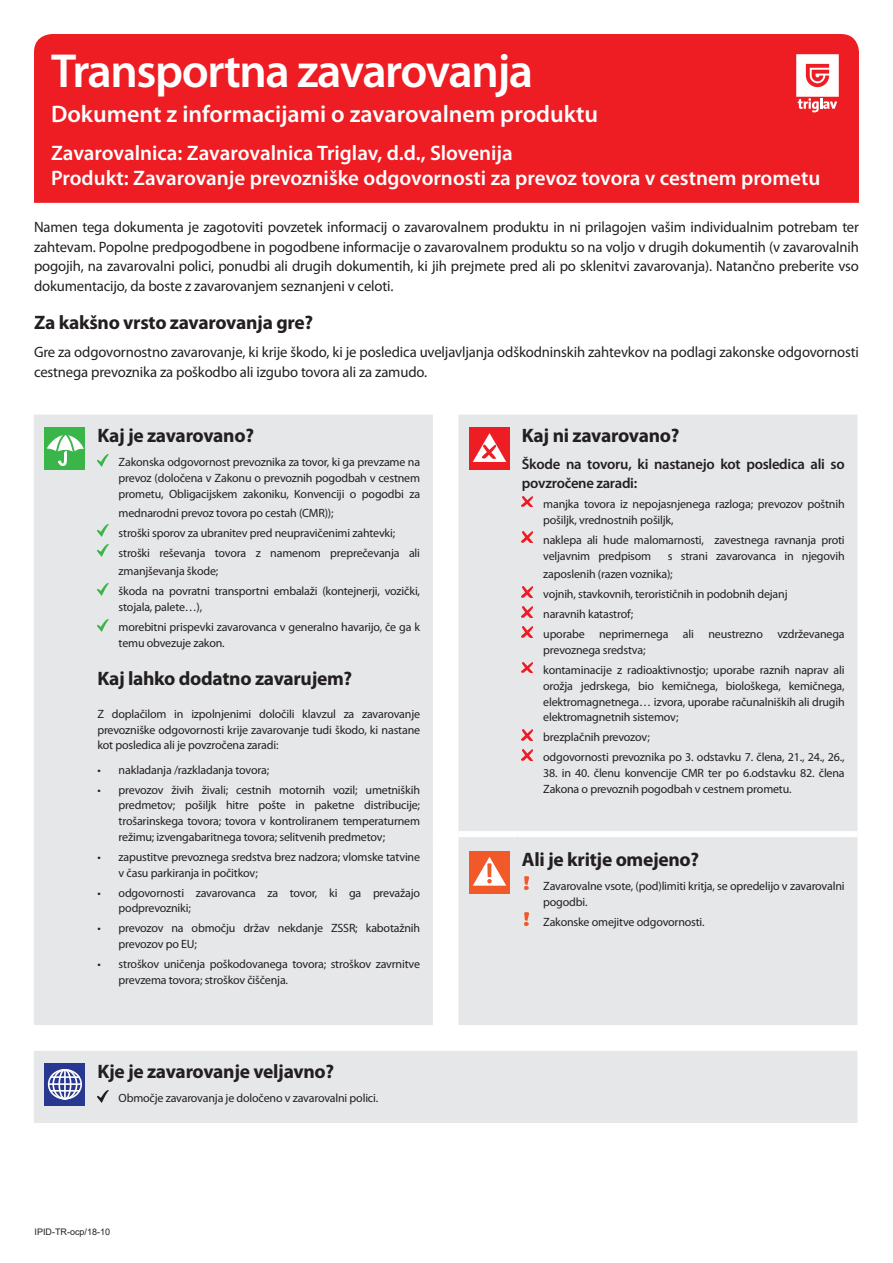
<style>
.page{position:relative;width:893px;height:1263px;background:#fff}
.page>*{position:absolute;margin:0;border:0;box-sizing:border-box;transform-origin:0 0}
.Form_title{font:600 48px "Myriad Pro";letter-spacing:-.03em;color:#fff}
.Form_sub_title{font:600 24px "Myriad Pro";color:#fff}
.Company_Product_head{font:600 21px "Myriad Pro";color:#fff}
.Cover_subhead{font:700 19.5px "Myriad Pro";letter-spacing:-.015em;color:#231f20}
.Form_intro{font:15px/19.5px "Myriad Pro";letter-spacing:-.01em;color:#231f20;text-align:justify}
.Covered_bullets{font:600 14.7px/18.8px "Myriad Pro";letter-spacing:-.02em;color:#231f20}
.Covered_bullets-2{font:12px/15.8px "Myriad Pro";letter-spacing:-.015em;color:#231f20}
.Cover_subhead-2{font:12px/15.8px "Myriad Pro";letter-spacing:-.015em;color:#231f20;text-align:justify}
.t1{font:9px "Arial";color:#231f20}
</style>
<div class="page">
<div style="left:34px;top:415px;width:823px;height:708px;background:#e6e7e9"></div>
<svg style="left:34px;top:1025px;width:823px;height:26px"></svg>
<div style="left:458px;top:831px;width:60px;height:6px;background:#fff"></div>
<div style="left:518px;top:831px;width:339px;height:6px;background:#fff"></div>
<div style="left:433px;top:835px;width:25px;height:6px;background:#fff"></div>
<div style="left:44px;top:427px;width:41px;height:43px;background:#3ab54a"></div>
<svg style="left:47px;top:431px;width:37px;height:35px"></svg>
<svg style="left:97px;top:454px;width:11px;height:12px"></svg>
<svg style="left:97px;top:525px;width:11px;height:11px"></svg>
<svg style="left:97px;top:545px;width:11px;height:11px"></svg>
<svg style="left:97px;top:583px;width:11px;height:12px"></svg>
<svg style="left:97px;top:619px;width:11px;height:12px"></svg>
<div style="left:469px;top:427px;width:41px;height:43px;background:#ee1d23"></div>
<svg style="left:473px;top:433px;width:33px;height:29px"></svg>
<svg style="left:522px;top:496px;width:11px;height:11px"></svg>
<svg style="left:522px;top:532px;width:11px;height:11px"></svg>
<svg style="left:522px;top:586px;width:11px;height:11px"></svg>
<svg style="left:522px;top:606px;width:11px;height:11px"></svg>
<svg style="left:522px;top:626px;width:11px;height:11px"></svg>
<svg style="left:522px;top:662px;width:11px;height:11px"></svg>
<svg style="left:522px;top:729px;width:11px;height:11px"></svg>
<svg style="left:522px;top:749px;width:11px;height:11px"></svg>
<div style="left:469px;top:851px;width:41px;height:43px;background:#f15929"></div>
<svg style="left:473px;top:857px;width:33px;height:29px"></svg>
<svg style="left:525px;top:877px;width:3px;height:13px"></svg>
<img style="left:525px;top:912px;width:3px;height:14px">
<svg style="left:44px;top:1063px;width:41px;height:43px"></svg>
<div style="left:48px;top:1069px;width:34px;height:30px;border:2px solid #fff;border-radius:50%"></div>
<div style="left:52px;top:1069px;width:25px;height:30px;border:2px solid #fff;border-radius:50%"></div>
<div style="left:58px;top:1069px;width:13px;height:30px;border:2px solid #fff;border-radius:50%"></div>
<hr style="left:64px;top:1070px;width:2px;height:29px;background:#fff">
<hr style="left:51px;top:1076px;width:29px;height:2px;background:#fff">
<hr style="left:51px;top:1090px;width:29px;height:2px;background:#fff">
<hr style="left:49px;top:1083px;width:32px;height:2px;background:#fff">
<svg style="left:97px;top:1090px;width:11px;height:12px"></svg>
<div style="left:34px;top:34px;width:825px;height:169px;background:#ee1d23"></div>
<svg style="left:796px;top:54px;width:43px;height:58px"></svg>
<p class="Form_title" style="left:51px;top:40px;width:484px">Transportna zavarovanja</p>
<p class="Form_sub_title" style="left:51px;top:99px;width:549px">Dokument z informacijami o zavarovalnem produktu</p>
<p class="Company_Product_head" style="left:51px;top:140px;width:463px">Zavarovalnica: Zavarovalnica Triglav, d.d., Slovenija</p>
<p class="Company_Product_head" style="left:51px;top:165px;width:771px">Produkt: Zavarovanje prevozniške odgovornosti za prevoz tovora v cestnem prometu</p>
<p class="Form_intro" style="left:34px;top:217px;width:826px">Namen tega dokumenta je zagotoviti povzetek informacij o zavarovalnem produktu in ni prilagojen vašim individualnim potrebam ter zahtevam. Popolne predpogodbene in pogodbene informacije o zavarovalnem produktu so na voljo v drugih dokumentih (v zavarovalnih pogojih, na zavarovalni polici, ponudbi ali drugih dokumentih, ki jih prejmete pred ali po sklenitvi zavarovanja). Natančno preberite vso dokumentacijo, da boste z zavarovanjem seznanjeni v celoti.</p>
<p class="Cover_subhead" style="left:34px;top:310px;width:281px">Za kakšno vrsto zavarovanja gre?</p>
<p class="Form_intro" style="left:34px;top:342px;width:826px">Gre za odgovornostno zavarovanje, ki krije škodo, ki je posledica uveljavljanja odškodninskih zahtevkov na podlagi zakonske odgovornosti cestnega prevoznika za poškodbo ali izgubo tovora ali za zamudo.</p>
<p class="Cover_subhead" style="left:97px;top:423px;width:158px">Kaj je zavarovano?</p>
<p class="Covered_bullets-2" style="left:119px;top:454px;width:303px;text-align:justify">Zakonska odgovornost prevoznika za tovor, ki ga prevzame na prevoz (določena v Zakonu o prevoznih pogodbah v cestnem prometu, Obligacijskem zakoniku, Konvenciji o pogodbi za</p>
<p class="Covered_bullets-2" style="left:119px;top:504px;width:216px">mednarodni prevoz tovora po cestah (CMR));</p>
<p class="Covered_bullets-2" style="left:119px;top:524px;width:278px">stroški sporov za ubranitev pred neupravičenimi zahtevki;</p>
<p class="Covered_bullets-2" style="left:119px;top:543px;width:303px;line-height:18.8px">stroški reševanja tovora z namenom preprečevanja ali zmanjševanja škode;</p>
<p class="Covered_bullets-2" style="left:119px;top:583px;width:303px">škoda na povratni transportni embalaži (kontejnerji, vozički, stojala, palete…),</p>
<p class="Covered_bullets-2" style="left:119px;top:619px;width:303px">morebitni prispevki zavarovanca v generalno havarijo, če ga k temu obvezuje zakon.</p>
<p class="Cover_subhead" style="left:97px;top:666px;width:256px">Kaj lahko dodatno zavarujem?</p>
<p class="Cover_subhead-2" style="left:97px;top:706px;width:324px">Z doplačilom in izpolnjenimi določili klavzul za zavarovanje prevozniške odgovornosti krije zavarovanje tudi škodo, ki nastane kot posledica ali je povzročena zaradi:</p>
<p class="Covered_bullets-2" style="left:97px;top:761px;width:173px">• nakladanja /razkladanja tovora;</p>
<p class="Covered_bullets-2" style="left:119px;top:781px;width:303px;text-align:justify;text-indent:-21px">• prevozov živih živali; cestnih motornih vozil; umetniških predmetov; pošiljk hitre pošte in paketne distribucije; trošarinskega tovora; tovora v kontroliranem temperaturnem režimu; izvengabaritnega tovora; selitvenih predmetov;</p>
<p class="Covered_bullets-2" style="left:119px;top:849px;width:303px;text-indent:-21px">• zapustitve prevoznega sredstva brez nadzora; vlomske tatvine v času parkiranja in počitkov;</p>
<p class="Covered_bullets-2" style="left:119px;top:884px;width:303px;text-indent:-21px">• odgovornosti zavarovanca za tovor, ki ga prevažajo podprevozniki;</p>
<p class="Covered_bullets-2" style="left:119px;top:920px;width:303px;text-indent:-21px">• prevozov na območju držav nekdanje ZSSR; kabotažnih prevozov po EU;</p>
<p class="Covered_bullets-2" style="left:119px;top:956px;width:303px;text-indent:-21px">• stroškov uničenja poškodovanega tovora; stroškov zavrnitve prevzema tovora; stroškov čiščenja.</p>
<p class="Cover_subhead" style="left:97px;top:1059px;width:238px">Kje je zavarovanje veljavno?</p>
<p class="Covered_bullets-2" style="left:119px;top:1090px;width:261px">Območje zavarovanja je določeno v zavarovalni polici.</p>
<p class="t1" style="left:34px;top:1226px;width:77px">IPID-TR-ocp/18-10</p>
<p class="Cover_subhead" style="left:522px;top:423px;width:159px">Kaj ni zavarovano?</p>
<p class="Covered_bullets" style="left:522px;top:455px;width:324px">Škode na tovoru, ki nastanejo kot posledica ali so povzročene zaradi:</p>
<p class="Covered_bullets-2" style="left:543px;top:496px;width:303px">manjka tovora iz nepojasnjenega razloga; prevozov poštnih pošiljk, vrednostnih pošiljk,</p>
<p class="Covered_bullets-2" style="left:543px;top:532px;width:303px">naklepa ali hude malomarnosti, zavestnega ravnanja proti veljavnim predpisom</p>
<p class="Covered_bullets-2" style="left:543px;top:546px;width:303px;line-height:18.8px;text-indent:125px">s strani zavarovanca in njegovih zaposlenih (razen voznika);</p>
<p class="Covered_bullets-2" style="left:543px;top:586px;width:246px">vojnih, stavkovnih, terorističnih in podobnih dejanj</p>
<p class="Covered_bullets-2" style="left:543px;top:606px;width:92px">naravnih katastrof;</p>
<p class="Covered_bullets-2" style="left:543px;top:626px;width:303px">uporabe neprimernega ali neustrezno vzdrževanega prevoznega sredstva;</p>
<p class="Covered_bullets-2" style="left:543px;top:662px;width:303px;text-align:justify">kontaminacije z radioaktivnostjo; uporabe raznih naprav ali orožja jedrskega, bio kemičnega, biološkega, kemičnega, elektromagnetnega… izvora, uporabe računalniških ali drugih elektromagnetnih sistemov;</p>
<p class="Covered_bullets-2" style="left:543px;top:729px;width:108px">brezplačnih prevozov;</p>
<p class="Covered_bullets-2" style="left:543px;top:749px;width:303px">odgovornosti prevoznika po 3. odstavku 7. člena, 21., 24., 26.,</p>
<p class="Covered_bullets-2" style="left:543px;top:765px;width:303px">38. in 40. členu konvencije CMR ter po 6.odstavku 82. člena<br>Zakona o prevoznih pogodbah v cestnem prometu.</p>
<p class="Cover_subhead" style="left:522px;top:846px;width:179px">Ali je kritje omejeno?</p>
<p class="Covered_bullets-2" style="left:543px;top:878px;width:303px">Zavarovalne vsote, (pod)limiti kritja, se opredelijo v zavarovalni pogodbi.</p>
<p class="Covered_bullets-2" style="left:543px;top:914px;width:163px">Zakonske omejitve odgovornosti.</p>
</div>
